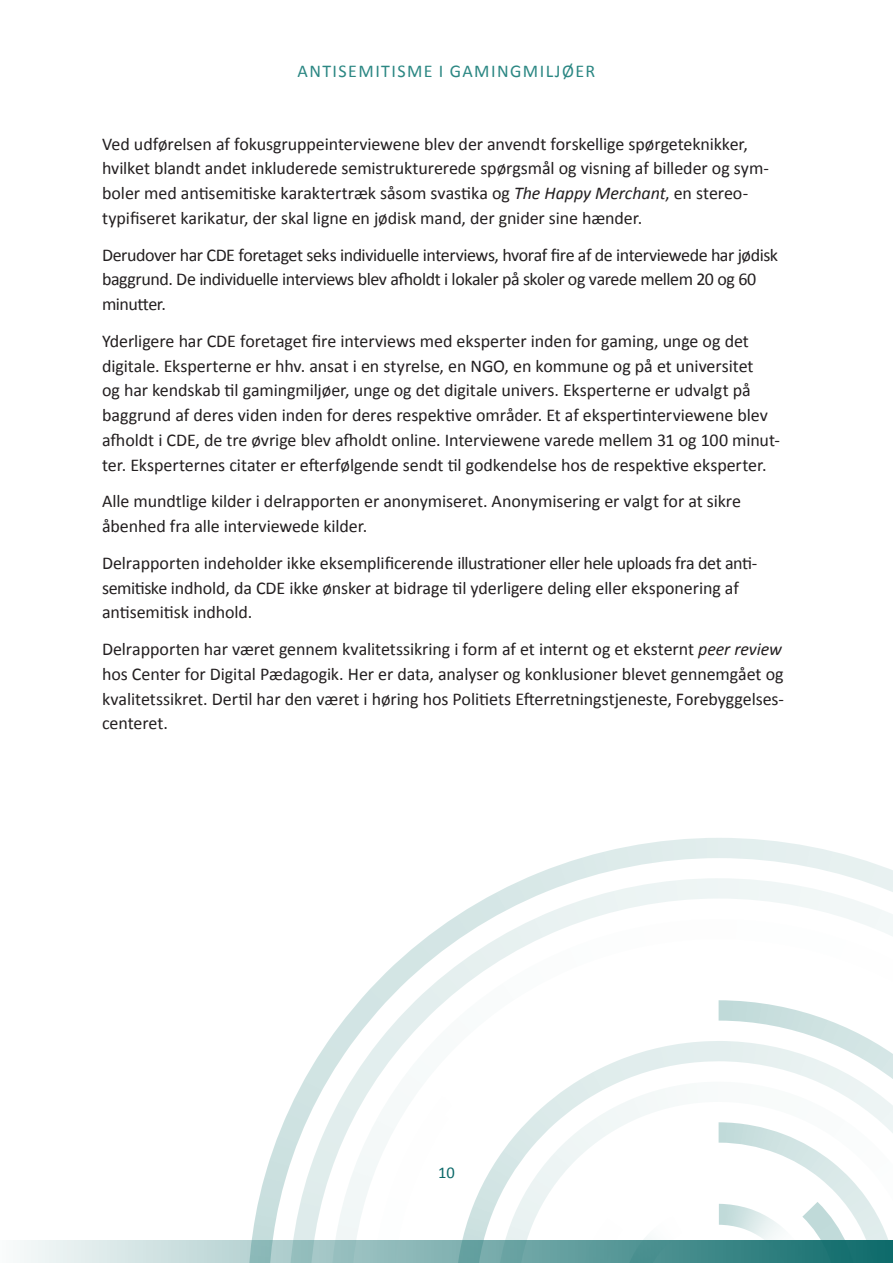
<style>
.page{position:relative;width:893px;height:1263px;background:#fff}
.page>*{position:absolute;margin:0;border:0;box-sizing:border-box;transform-origin:0 0}
.Brødtekst{font:18px/24.8px "Calibri";letter-spacing:-.005em;color:#231f20}
.Brødtekst-2{font:18px/24.8px "Calibri";letter-spacing:-.025em;color:#231f20}
.t1{font:18px "Calibri";letter-spacing:.08em;color:#2b8783}
.t2{font:16.5px "Calibri";color:#0b6969}
.s1{font-style:italic}
</style>
<div class="page">
<svg style="left:252px;top:838px;width:641px;height:402px"></svg>
<svg style="left:579px;top:1202px;width:279px;height:38px"></svg>
<svg style="left:20px;top:1240px;width:873px;height:23px;background:#7eafaf"></svg>
<p class="t1" style="left:298px;top:59px;width:299px">ANTISEMITISME I GAMINGMILJØER</p>
<p class="Brødtekst" style="left:102px;top:131px;width:669px">Ved udførelsen af fokusgruppeinterviewene blev der anvendt forskellige spørgeteknikker, hvilket blandt andet inkluderede semistrukturerede spørgsmål og visning af billeder og sym&shy;boler med antisemitiske karaktertræk såsom svastika og <span class="s1">The Happy Merchant</span>, en stereo&shy;typifiseret karikatur, der skal ligne en jødisk mand, der gnider sine hænder.</p>
<p class="Brødtekst-2" style="left:102px;top:242px;width:677px">Derudover har CDE foretaget seks individuelle interviews, hvoraf fire af de interviewede har jødisk baggrund. De individuelle interviews blev afholdt i lokaler på skoler og varede mellem 20 og 60 minutter.</p>
<p class="Brødtekst" style="left:102px;top:328px;width:679px">Yderligere har CDE foretaget fire interviews med eksperter inden for gaming, unge og det digitale. Eksperterne er hhv. ansat i en styrelse, en NGO, en kommune og på et universitet<br>og har kendskab til gamingmiljøer, unge og det digitale univers. Eksperterne er udvalgt på baggrund af deres viden inden for deres respektive områder. Et af ekspertinterviewene blev afholdt i CDE, de tre øvrige blev afholdt online. Interviewene varede mellem 31 og 100 minut&shy;ter. Eksperternes citater er efterfølgende sendt til godkendelse hos de respektive eksperter.</p>
<p class="Brødtekst" style="left:102px;top:488px;width:640px">Alle mundtlige kilder i delrapporten er anonymiseret. Anonymisering er valgt for at sikre åbenhed fra alle interviewede kilder.</p>
<p class="Brødtekst" style="left:102px;top:550px;width:657px">Delrapporten indeholder ikke eksemplificerende illustrationer eller hele uploads fra det anti&shy;semitiske indhold, da CDE ikke ønsker at bidrage til yderligere deling eller eksponering af antisemitisk indhold.</p>
<p class="Brødtekst" style="left:102px;top:636px;width:683px;text-align:justify">Delrapporten har været gennem kvalitetssikring i form af et internt og et eksternt <span class="s1">peer review </span>hos Center for Digital Pædagogik. Her er data, analyser og konklusioner blevet gennemgået og kvalitetssikret. Dertil har den været i høring hos Politiets Efterretningstjeneste, Forebyggelses&shy;centeret.</p>
<p class="t2" style="left:438px;top:1161px;width:18px">10</p>
</div>
